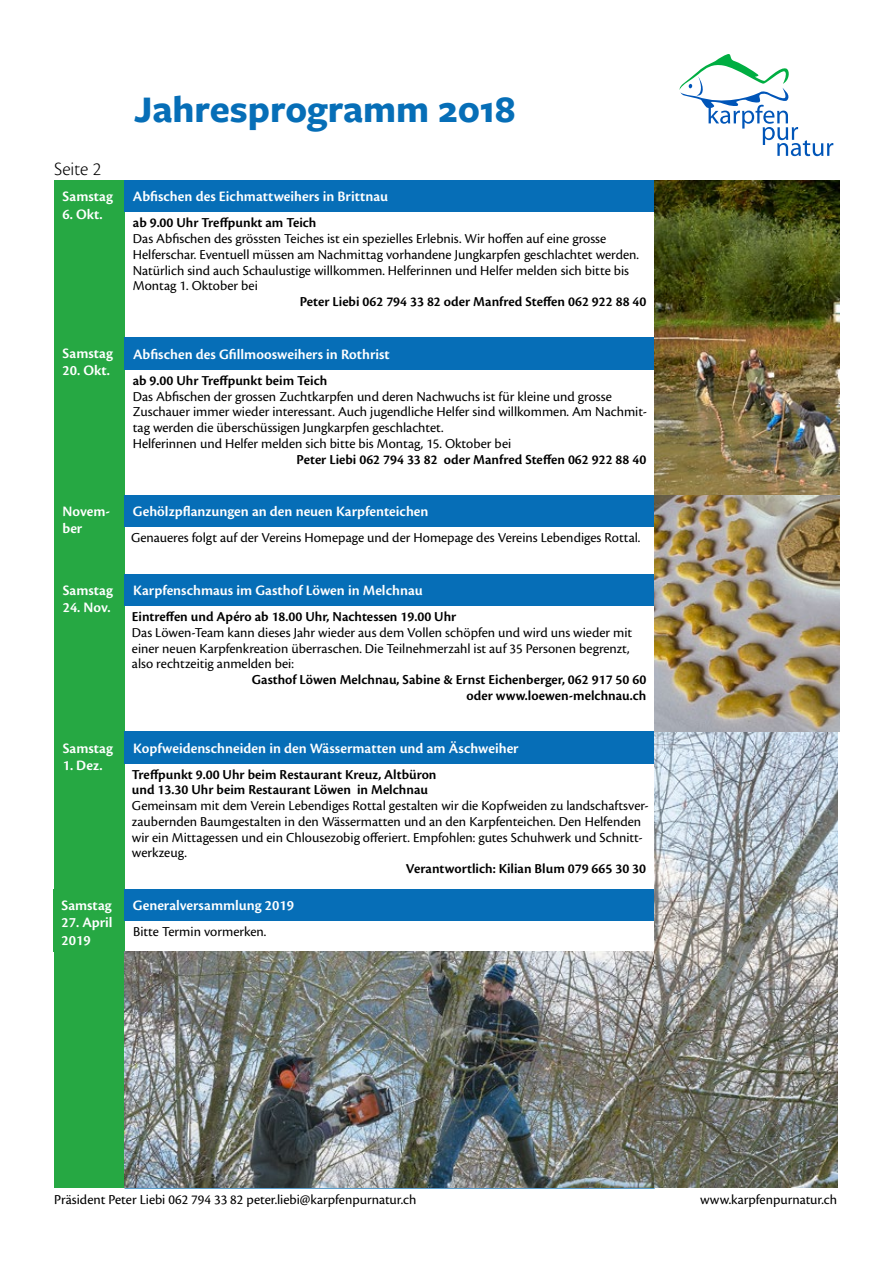
<style>
.page{position:relative;width:893px;height:1263px;background:#fff}
.page>*{position:absolute;margin:0;border:0;box-sizing:border-box;transform-origin:0 0}
.t1{font:700 39px "Freight Sans Pro";color:#066eb7}
.t2{font:300 19.5px "Cronos Pro";letter-spacing:-.01em;color:#000}
.t3{font:600 15px/17.2px "Cronos Pro";color:#fff}
.t4{font:14.25px/15.8px "Cronos Pro";color:#000}
.t5{font:600 14.25px/15.8px "Cronos Pro";color:#000}
</style>
<div class="page">
<hr style="left:125px;top:1188px;width:530px;height:1px;background:#066eb7">
<svg style="left:679px;top:54px;width:154px;height:102px"></svg>
<div style="left:54px;top:212px;width:70px;height:976px;background:#26a843"></div>
<div style="left:54px;top:336px;width:71px;height:65px;background:#26a843"></div>
<div style="left:54px;top:180px;width:71px;height:63px;background:#26a843"></div>
<div style="left:125px;top:338px;width:533px;height:32px;background:#066eb7"></div>
<div style="left:124px;top:495px;width:535px;height:31px;background:#066eb7"></div>
<div style="left:124px;top:180px;width:534px;height:32px;background:#066eb7"></div>
<div style="left:54px;top:574px;width:71px;height:78px;background:#26a843"></div>
<div style="left:54px;top:731px;width:71px;height:47px;background:#26a843"></div>
<div style="left:53px;top:889px;width:70px;height:62px;background:#26a843"></div>
<div style="left:125px;top:731px;width:533px;height:33px;background:#066eb7"></div>
<div style="left:124px;top:889px;width:534px;height:31px;background:#066eb7"></div>
<div style="left:125px;top:574px;width:533px;height:31px;background:#066eb7"></div>
<img style="left:655px;top:180px;width:184px;height:551px">
<img style="left:124px;top:951px;width:531px;height:237px">
<img style="left:655px;top:731px;width:182px;height:457px">
<h1 class="t1" style="left:134px;top:83px;width:383px">Jahresprogramm 2018</h1>
<h2 class="t2" style="left:54px;top:157px;width:49px">Seite 2</h2>
<p class="t3" style="left:63px;top:188px;width:52px">Samstag</p>
<p class="t3" style="left:63px;top:205px;width:42px">6. Okt.</p>
<p class="t3" style="left:133px;top:188px;width:257px">Abfischen des Eichmattweihers in Brittnau</p>
<p class="t5" style="left:133px;top:215px;width:185px">ab 9.00 Uhr Treffpunkt am Teich</p>
<p class="t4" style="left:133px;top:231px;width:508px">Das Abfischen des grössten Teiches ist ein spezielles Erlebnis. Wir hoffen auf eine grosse Helferschar. Eventuell müssen am Nachmittag vorhandene Jungkarpfen geschlachtet werden.<br>Natürlich sind auch Schaulustige willkommen. Helferinnen und Helfer melden sich bitte bis Montag 1. Oktober bei</p>
<p class="t5" style="left:300px;top:294px;width:348px">Peter Liebi 062 794 33 82 oder Manfred Steffen 062 922 88 40</p>
<p class="t3" style="left:63px;top:345px;width:52px">Samstag</p>
<p class="t3" style="left:63px;top:362px;width:49px">20. Okt.</p>
<p class="t3" style="left:133px;top:346px;width:258px">Abfischen des Gfillmoosweihers in Rothrist</p>
<p class="t5" style="left:133px;top:373px;width:196px">ab 9.00 Uhr Treffpunkt beim Teich</p>
<p class="t4" style="left:133px;top:388px;width:516px">Das Abfischen der grossen Zuchtkarpfen und deren Nachwuchs ist für kleine und grosse Zuschauer immer wieder interessant. Auch jugendliche Helfer sind willkommen. Am Nachmit&shy;tag werden die überschüssigen Jungkarpfen geschlachtet.<br>Helferinnen und Helfer melden sich bitte bis Montag, 15. Oktober bei</p>
<p class="t5" style="left:297px;top:451px;width:351px">Peter Liebi 062 794 33 82 oder Manfred Steffen 062 922 88 40</p>
<p class="t3" style="left:62px;top:503px;width:49px">Novem&shy;ber</p>
<p class="t3" style="left:133px;top:503px;width:297px">Gehölzpflanzungen an den neuen Karpfenteichen</p>
<p class="t4" style="left:131px;top:530px;width:511px">Genaueres folgt auf der Vereins Homepage und der Homepage des Vereins Lebendiges Rottal.</p>
<p class="t3" style="left:63px;top:582px;width:52px">Samstag</p>
<p class="t3" style="left:63px;top:599px;width:49px">24. Nov.</p>
<p class="t3" style="left:133px;top:582px;width:291px">Karpfenschmaus im Gasthof Löwen in Melchnau</p>
<p class="t5" style="left:132px;top:609px;width:326px">Eintreffen und Apéro ab 18.00 Uhr, Nachtessen 19.00 Uhr</p>
<p class="t4" style="left:132px;top:624px;width:502px">Das Löwen-Team kann dieses Jahr wieder aus dem Vollen schöpfen und wird uns wieder mit einer neuen Karpfenkreation überraschen. Die Teilnehmerzahl ist auf 35 Personen begrenzt, also rechtzeitig anmelden bei:</p>
<p class="t5" style="left:252px;top:672px;width:396px;text-align:right">Gasthof Löwen Melchnau, Sabine &amp; Ernst Eichenberger, 062 917 50 60 oder www.loewen-melchnau.ch</p>
<p class="t3" style="left:63px;top:739px;width:52px">Samstag</p>
<p class="t3" style="left:63px;top:757px;width:41px">1. Dez.</p>
<p class="t3" style="left:133px;top:739px;width:387px">Kopfweidenschneiden in den Wässermatten und am Äschweiher</p>
<p class="t5" style="left:132px;top:766px;width:306px">Treffpunkt 9.00 Uhr beim Restaurant Kreuz, Altbüron und 13.30 Uhr beim Restaurant Löwen in Melchnau</p>
<p class="t4" style="left:132px;top:798px;width:518px">Gemeinsam mit dem Verein Lebendiges Rottal gestalten wir die Kopfweiden zu landschaftsver&shy;zaubernden Baumgestalten in den Wässermatten und an den Karpfenteichen. Den Helfenden wir ein Mittagessen und ein Chlousezobig offeriert. Empfohlen: gutes Schuhwerk und Schnitt&shy;werkzeug.</p>
<p class="t5" style="left:406px;top:861px;width:242px">Verantwortlich: Kilian Blum 079 665 30 30</p>
<p class="t3" style="left:61px;top:897px;width:52px">Samstag</p>
<p class="t3" style="left:61px;top:914px;width:53px">27. April<br>2019</p>
<p class="t3" style="left:133px;top:897px;width:163px">Generalversammlung 2019</p>
<p class="t4" style="left:133px;top:924px;width:135px">Bitte Termin vormerken.</p>
<p class="t4" style="left:54px;top:1191px;width:364px">Präsident Peter Liebi 062 794 33 82 peter.liebi@karpfenpurnatur.ch</p>
<p class="t4" style="left:700px;top:1191px;width:138px">www.karpfenpurnatur.ch</p>
</div>
